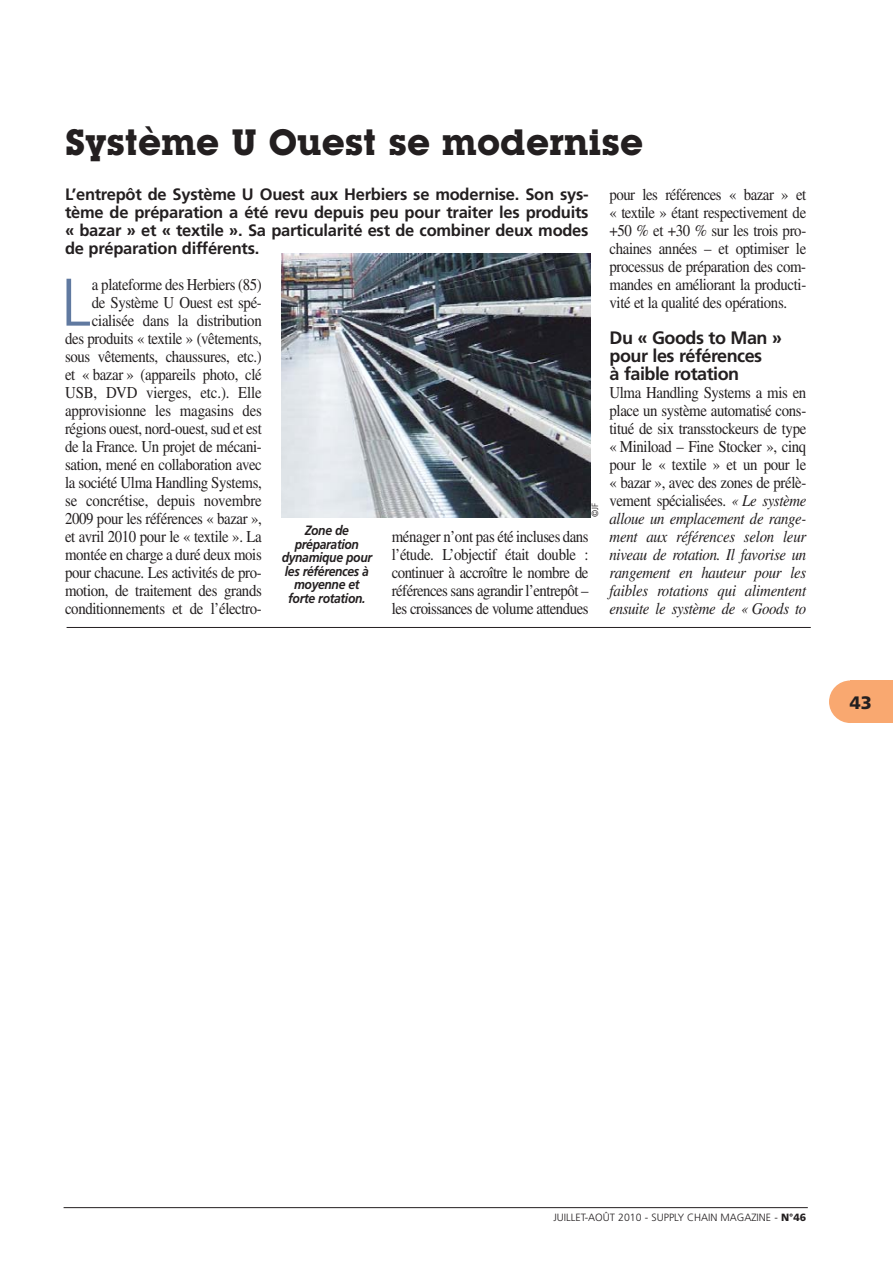
<style>
.page{position:relative;width:893px;height:1263px;background:#fff}
.page>*{position:absolute;margin:0;border:0;box-sizing:border-box;transform-origin:0 0}
.t1{font:300 67.2px "Frutiger";color:#6079a0}
.t2{font:700 36px "Lubalin Graph IT Cby BT";color:#231f20}
.t3{font:700 18px/18px "Frutiger";letter-spacing:-.03em;color:#231f20}
.t4{font:900 18px "Frutiger";color:#231f20}
.t5{font:16.5px/18px "Times";letter-spacing:-.025em;color:#231f20;text-align:justify;scale:.9 1}
.t6{font:700 16.5px/18px "Frutiger";letter-spacing:-.015em;color:#231f20;text-align:justify}
.t7{font:italic 700 13.5px/13.5px "Frutiger";letter-spacing:-.03em;color:#231f20;text-align:center;scale:.9 1}
.t8{font:300 10.5px "Frutiger";color:#231f20}
.t9{font:300 9px "Frutiger";color:#231f20}
.s1{font-style:italic}
.s2{font-weight:900}
</style>
<div class="page">
<div style="left:829px;top:680px;width:42px;height:43px;background:#f9a870;border-radius:50%"></div>
<div style="left:851px;top:680px;width:41px;height:43px;background:#f9a870"></div>
<hr style="left:64px;top:1207px;width:744px;height:1px;background:#231f20">
<hr style="left:67px;top:627px;width:744px;height:1px;background:#231f20">
<img style="left:281px;top:254px;width:309px;height:263px">
<h2 class="t2" style="left:65px;top:129px;width:579px">Système U Ouest se modernise</h2>
<p class="t6" style="left:65px;top:186px;width:525px">L’entrepôt de Système U Ouest aux Herbiers se modernise. Son sys&shy;tème de préparation a été revu depuis peu pour traiter les produits « bazar » et « textile ». Sa particularité est de combiner deux modes de préparation différents.</p>
<h1 class="t1" style="left:61px;top:275px;width:31px">L</h1>
<p class="t5" style="left:609px;top:187px;width:220px">pour les références « bazar » et « textile » étant respectivement de +50 % et +30 % sur les trois pro&shy;chaines années – et optimiser le processus de préparation des com&shy;mandes en améliorant la producti&shy;vité et la qualité des opérations.</p>
<p class="t3" style="left:609px;top:330px;width:174px">Du « Goods to Man » pour les références<br>à faible rotation</p>
<p class="t5" style="left:609px;top:385px;width:220px">Ulma Handling Systems a mis en place un système automatisé cons - titué de six transstockeurs de type « Miniload – Fine Stocker », cinq pour le « textile » et un pour le « bazar », avec des zones de prélè&shy;vement spécialisées. <span class="s1">« Le système alloue un emplacement de range&shy;ment aux références selon leur niveau de rotation. Il favorise un rangement en hauteur pour les faibles rotations qui alimentent ensuite le système de « Goods to</span></p>
<p class="t5" style="left:65px;top:277px;width:220px;text-align:right">a plateforme des Herbiers (85)<br>de Système U Ouest est spé&shy;cialisée dans la distribution<br>des produits « textile » (vêtements, sous vêtements, chaussures, etc.) et « bazar » (appareils photo, clé USB, DVD vierges, etc.). Elle approvisionne les magasins des régions ouest, nord-ouest, sud et est de la France. Un projet de mécani&shy;sation, mené en collaboration avec la société Ulma Handling Systems, se concrétise, depuis novembre 2009 pour les références « bazar », et avril 2010 pour le « textile ». La montée en charge a duré deux mois pour chacune. Les activités de pro&shy;motion, de traitement des grands conditionnements et de l’électro-</p>
<p class="t9" style="left:591px;top:517px;width:16px;rotate:-90deg">©JF</p>
<p class="t7" style="left:282px;top:525px;width:102px">Zone de préparation dynamique pour les références à moyenne et forte rotation.</p>
<p class="t5" style="left:392px;top:529px;width:220px">ménager n’ont pas été incluses dans l’étude. L’objectif était double : continuer à accroître le nombre de références sans agrandir l’entrepôt – les croissances de volume attendues</p>
<p class="t4" style="left:850px;top:695px;width:24px">43</p>
<p class="t8" style="left:553px;top:1213px;width:254px">JUILLET-AOÛT 2010 - SUPPLY CHAIN MAGAZINE - <span class="s2">N°46</span></p>
</div>
